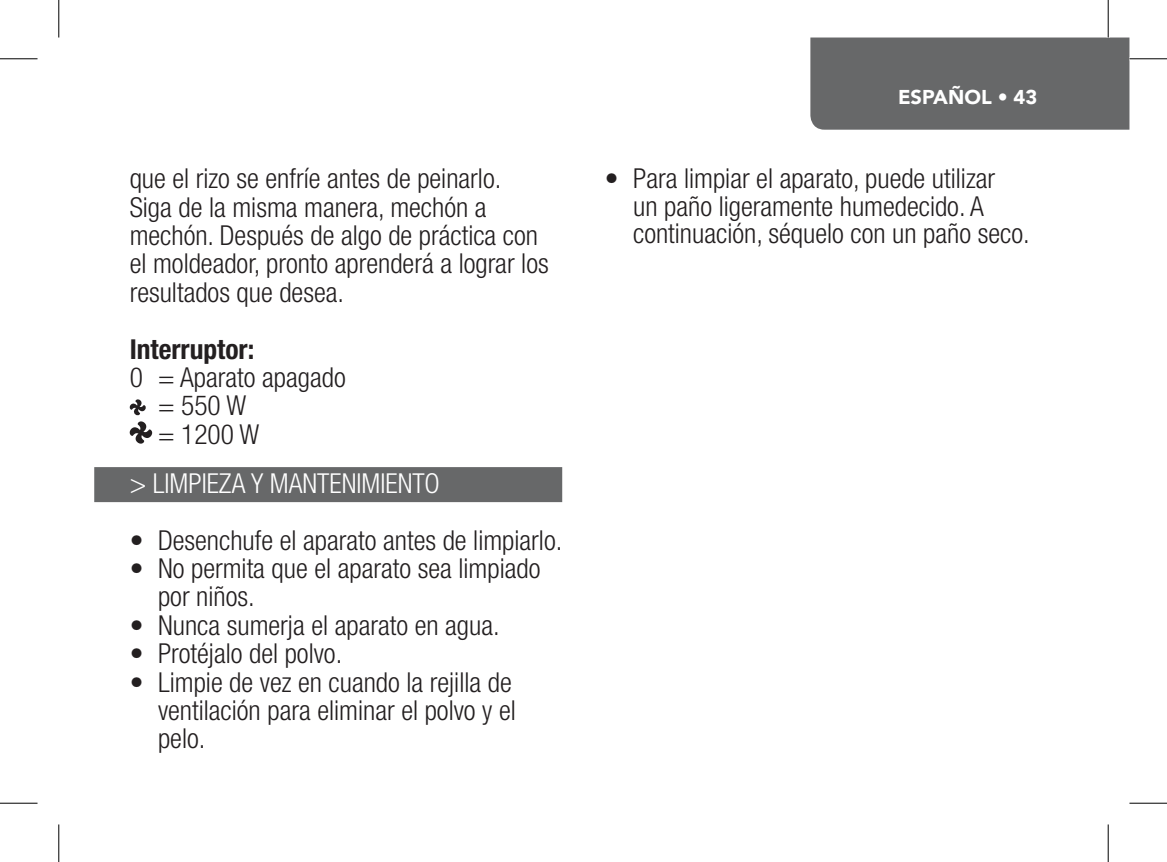
<style>
.page{position:relative;width:1167px;height:862px;background:#fff}
.page>*{position:absolute;margin:0;border:0;box-sizing:border-box;transform-origin:0 0}
.t1{font:300 condensed 27.5px/28.2px "Helvetica Neue LT Std";color:#231f20}
.t2{font:300 condensed 27.5px "Helvetica Neue LT Std";color:#fff}
.t3{font:700 condensed 27.5px "Helvetica Neue LT Std";color:#231f20}
.t4{font:900 20px "Avenir";color:#fff}
</style>
<div class="page">
<div style="left:810px;top:38px;width:319px;height:92px;background:#676869"></div>
<div style="left:94px;top:467px;width:468px;height:35px;background:#676869"></div>
<svg style="left:129px;top:399px;width:24px;height:45px"></svg>
<hr style="left:0;top:58px;width:38px;height:1px;background:#000">
<hr style="left:1129px;top:58px;width:37px;height:1px;background:#000">
<hr style="left:0;top:802px;width:38px;height:1px;background:#000">
<hr style="left:1129px;top:802px;width:37px;height:1px;background:#000">
<hr style="left:58px;top:0;width:1px;height:38px;background:#000">
<hr style="left:58px;top:824px;width:1px;height:38px;background:#000">
<hr style="left:1107px;top:0;width:1px;height:38px;background:#000">
<hr style="left:1107px;top:824px;width:1px;height:38px;background:#000">
<p class="t1" style="left:130px;top:164px;width:420px">que el rizo se enfríe antes de peinarlo.<br>Siga de la misma manera, mechón a mechón. Después de algo de práctica con el moldeador, pronto aprenderá a lograr los resultados que desea.</p>
<p class="t3" style="left:130px;top:332px;width:126px">Interruptor:</p>
<p class="t1" style="left:158px;top:363px;width:189px;text-indent:-28px">0 = Aparato apagado = 550 W<br>= 1200 W</p>
<p class="t2" style="left:130px;top:467px;width:312px">&gt; LIMPIEZA Y MANTENIMIENTO</p>
<p class="t1" style="left:130px;top:525px;width:434px">• Desenchufe el aparato antes de limpiarlo.</p>
<p class="t1" style="left:158px;top:554px;width:384px;text-indent:-28px">• No permita que el aparato sea limpiado por niños.</p>
<p class="t1" style="left:130px;top:610px;width:371px">• Nunca sumerja el aparato en agua.</p>
<p class="t1" style="left:130px;top:639px;width:214px">• Protéjalo del polvo.</p>
<p class="t1" style="left:158px;top:667px;width:359px;text-indent:-28px">• Limpie de vez en cuando la rejilla de ventilación para eliminar el polvo y el pelo.</p>
<p class="t4" style="left:897px;top:80px;width:141px">ESPAÑOL • 43</p>
<p class="t1" style="left:633px;top:165px;width:398px;line-height:27.5px;text-indent:-28px">• Para limpiar el aparato, puede utilizar<br>un paño ligeramente humedecido. A continuación, séquelo con un paño seco.</p>
</div>
